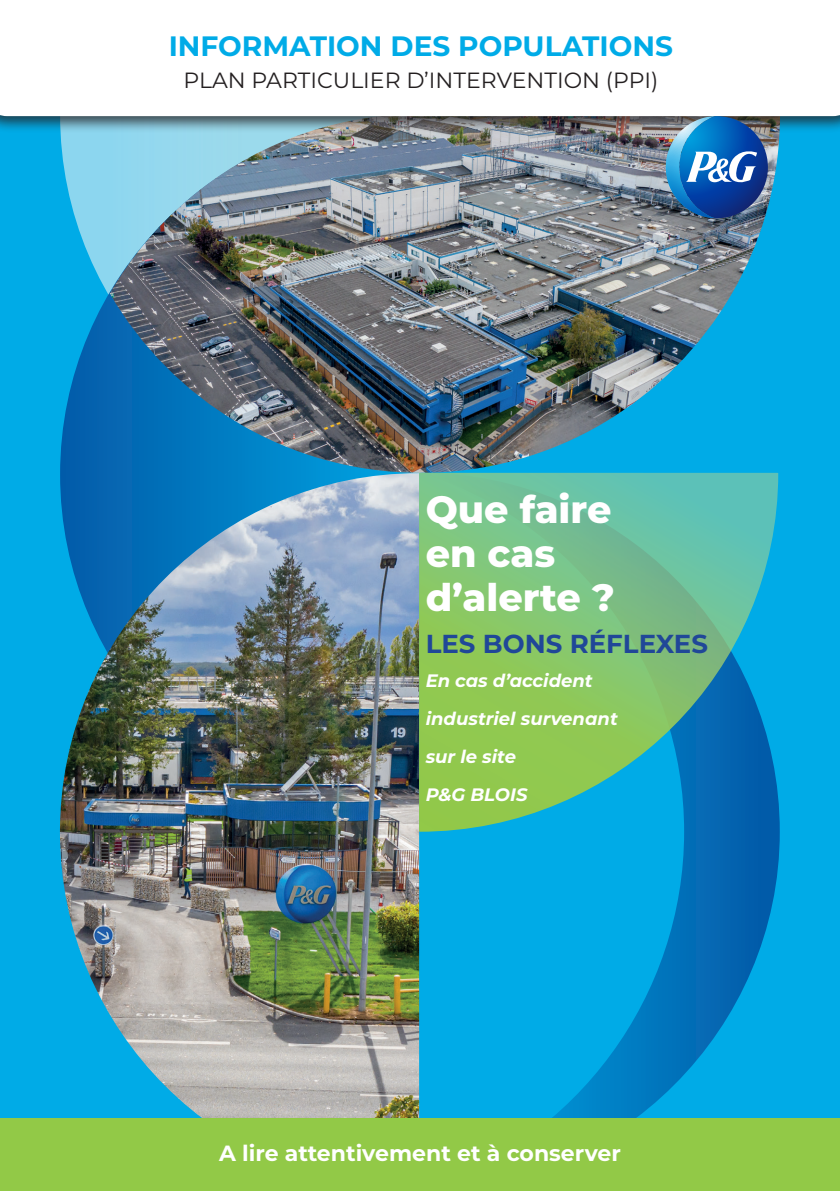
<style>
.page{position:relative;width:840px;height:1191px;background:#fff}
.page>*{position:absolute;margin:0;border:0;box-sizing:border-box;transform-origin:0 0}
.t1{font:800 38px "Montserrat";color:#fff}
.t2{font:700 28px "Montserrat";color:#00abe7}
.t3{font:700 26px "Montserrat";color:#204798}
.t4{font:22px "Montserrat";color:#231f20}
.Question{font:700 22px "Montserrat";color:#fff}
.t5{font:italic 700 18px "Montserrat";color:#fff}
</style>
<div class="page">
<div style="left:0;top:0;width:839px;height:1191px;background:#00abe7"></div>
<svg style="left:60px;top:133px;width:50px;height:340px"></svg>
<img style="left:110px;top:133px;width:669px;height:340px">
<img style="left:60px;top:473px;width:359px;height:646px">
<svg style="left:420px;top:473px;width:359px;height:646px"></svg>
<svg style="left:419px;top:473px;width:358px;height:358px;background:#64b78a"></svg>
<div style="left:0;top:0;width:839px;height:133px;background:#231f20;opacity:.75"></div>
<div style="left:0;top:0;width:839px;height:116px;background:#fff"></div>
<img style="left:665px;top:116px;width:102px;height:102px">
<div style="left:0;top:1119px;width:839px;height:72px;background:#92c947"></div>
<p class="t2" style="left:168px;top:26px;width:505px">INFORMATION DES POPULATIONS</p>
<p class="t4" style="left:183px;top:65px;width:476px">PLAN PARTICULIER D’INTERVENTION (PPI)</p>
<p class="t1" style="left:425px;top:482px;width:187px">Que faire</p>
<p class="t1" style="left:425px;top:526px;width:131px">en cas</p>
<p class="t1" style="left:425px;top:570px;width:190px">d’alerte ?</p>
<p class="t3" style="left:425px;top:625px;width:284px">LES BONS RÉFLEXES</p>
<p class="t5" style="left:425px;top:667px;width:168px">En cas d’accident</p>
<p class="t5" style="left:425px;top:705px;width:194px">industriel survenant</p>
<p class="t5" style="left:425px;top:743px;width:92px">sur le site</p>
<p class="t5" style="left:425px;top:781px;width:103px">P&amp;G BLOIS</p>
<p class="Question" style="left:219px;top:1137px;width:403px">A lire attentivement et à conserver</p>
</div>
